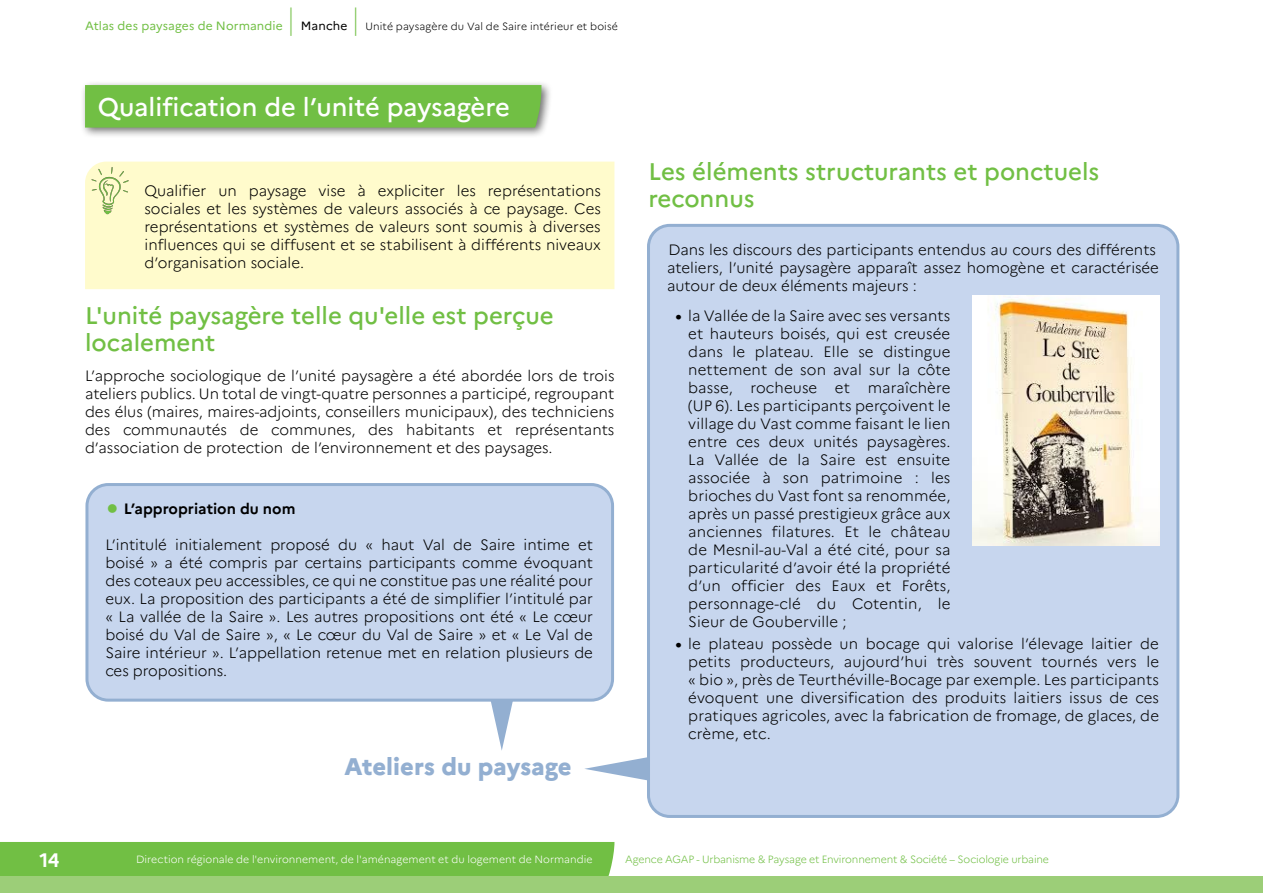
<style>
.page{position:relative;width:1263px;height:893px;background:#fff}
.page>*{position:absolute;margin:0;border:0;box-sizing:border-box;transform-origin:0 0}
.t1{font:100 30px "Marianne";color:#71bf44}
.t2{font:500 25.5px "Marianne";color:#fff}
.t3{font:500 24px/27px "Marianne";color:#71bf44}
.t4{font:800 24px "Marianne";letter-spacing:-.005em;color:#93afd1}
.t5{font:700 19.5px "Marianne";color:#fff}
.t6{font:300 15px/18px "Marianne";color:#000;text-align:justify}
.t7{font:700 15px "Marianne";color:#000}
.t8{font:12px "Marianne";letter-spacing:.01em;color:#71bf44}
.t9{font:12px "Marianne";letter-spacing:.01em;color:#000}
.t10{font:300 10.5px "Marianne";letter-spacing:.005em;color:#fff}
.t11{font:300 10.5px "Marianne";letter-spacing:-.015em;color:#71bf44}
.t12{font:300 10.5px "Marianne";letter-spacing:.01em;color:#000}
.s1{font-weight:700}
</style>
<div class="page">
<div style="left:0;top:842px;width:614px;height:34px;background:#71bf44"></div>
<div style="left:0;top:876px;width:1263px;height:17px;background:#9cce78"></div>
<svg style="left:585px;top:757px;width:62px;height:24px"></svg>
<svg style="left:491px;top:702px;width:22px;height:49px"></svg>
<div style="left:80px;top:80px;width:473px;height:59px;background:#000;opacity:.56"></div>
<div style="left:85px;top:85px;width:456px;height:43px;background:#71bf44"></div>
<div style="left:85px;top:162px;width:529px;height:127px;background:#fffbcc"></div>
<svg style="left:85px;top:161px;width:58px;height:60px;background:#f3f3c3"></svg>
<div style="left:648px;top:225px;width:530px;height:591px;background:#c7d6ee;border-radius:21px"></div>
<div style="left:647px;top:224px;width:532px;height:594px;border:3px solid #93afd1;border-radius:21px"></div>
<img style="left:972px;top:296px;width:187px;height:249px">
<div style="left:87px;top:485px;width:525px;height:215px;background:#c7d6ee;border-radius:21px"></div>
<div style="left:85px;top:483px;width:529px;height:219px;border:3px solid #93afd1;border-radius:21px"></div>
<p class="t8" style="left:85px;top:18px;width:199px">Atlas des paysages de Normandie</p>
<h1 class="t1" style="left:286px;top:1px;width:11px">|</h1>
<p class="t9" style="left:301px;top:18px;width:48px">Manche</p>
<h1 class="t1" style="left:351px;top:1px;width:11px">|</h1>
<p class="t12" style="left:365px;top:20px;width:254px">Unité paysagère du Val de Saire intérieur et boisé</p>
<h2 class="t2" style="left:98px;top:91px;width:414px">Qualification de l’unité paysagère</h2>
<p class="t6" style="left:145px;top:182px;width:458px">Qualifier un paysage vise à expliciter les représentations sociales et les systèmes de valeurs associés à ce paysage. Ces représentations et systèmes de valeurs sont soumis à diverses influences qui se diffusent et se stabilisent à différents niveaux d’organisation sociale.</p>
<h3 class="t3" style="left:85px;top:302px;width:470px">L'unité paysagère telle qu'elle est perçue localement</h3>
<p class="t6" style="left:85px;top:367px;width:531px">L’approche sociologique de l’unité paysagère a été abordée lors de trois ateliers publics. Un total de vingt-quatre personnes a participé, regroupant des élus (maires, maires-adjoints, conseillers municipaux), des techniciens des communautés de communes, des habitants et représentants d’association de protection de l’environnement et des paysages.</p>
<p class="t7" style="left:124px;top:500px;width:173px">L’appropriation du nom</p>
<p class="t6" style="left:105px;top:536px;width:489px">L’intitulé initialement proposé du « haut Val de Saire intime et boisé » a été compris par certains participants comme évoquant des coteaux peu accessibles, ce qui ne constitue pas une réalité pour eux. La proposition des participants a été de simplifier l’intitulé par « La vallée de la Saire ». Les autres propositions ont été « Le cœur boisé du Val de Saire », « Le cœur du Val de Saire » et « Le Val de Saire intérieur ». L’appellation retenue met en relation plusieurs de ces propositions.</p>
<h3 class="t4" style="left:344px;top:751px;width:229px">Ateliers du paysage</h3>
<h3 class="t3" style="left:648px;top:157px;width:452px">Les éléments structurants et ponctuels reconnus</h3>
<p class="t6" style="left:667px;top:241px;width:493px;text-align:left">Dans les discours des participants entendus au cours des différents ateliers, l’unité paysagère apparaît assez homogène et caractérisée autour de deux éléments majeurs :</p>
<p class="t6" style="left:688px;top:307px;width:264px;text-indent:-13px"><span class="s1">•</span> la Vallée de la Saire avec ses versants et hauteurs boisés, qui est creusée dans le plateau. Elle se distingue nettement de son aval sur la côte basse, rocheuse et maraîchère (UP 6). Les participants perçoivent le village du Vast comme faisant le lien entre ces deux unités paysagères.<br>La Vallée de la Saire est ensuite associée à son patrimoine : les brioches du Vast font sa renommée, après un passé prestigieux grâce aux anciennes filatures. Et le château de Mesnil-au-Val a été cité, pour sa particularité d’avoir été la propriété d’un officier des Eaux et Forêts, personnage-clé du Cotentin, le Sieur de Gouberville ;</p>
<p class="t6" style="left:688px;top:635px;width:472px;text-indent:-13px"><span class="s1">•</span> le plateau possède un bocage qui valorise l’élevage laitier de petits producteurs, aujourd’hui très souvent tournés vers le « bio », près de Teurthéville-Bocage par exemple. Les participants évoquent une diversification des produits laitiers issus de ces pratiques agricoles, avec la fabrication de fromage, de glaces, de crème, etc.</p>
<h3 class="t5" style="left:39px;top:849px;width:22px">14</h3>
<p class="t11" style="left:625px;top:853px;width:425px">Agence AGAP - Urbanisme &amp; Paysage et Environnement &amp; Société – Sociologie urbaine</p>
<p class="t10" style="left:136px;top:853px;width:458px">Direction régionale de l'environnement, de l'aménagement et du logement de Normandie</p>
</div>
